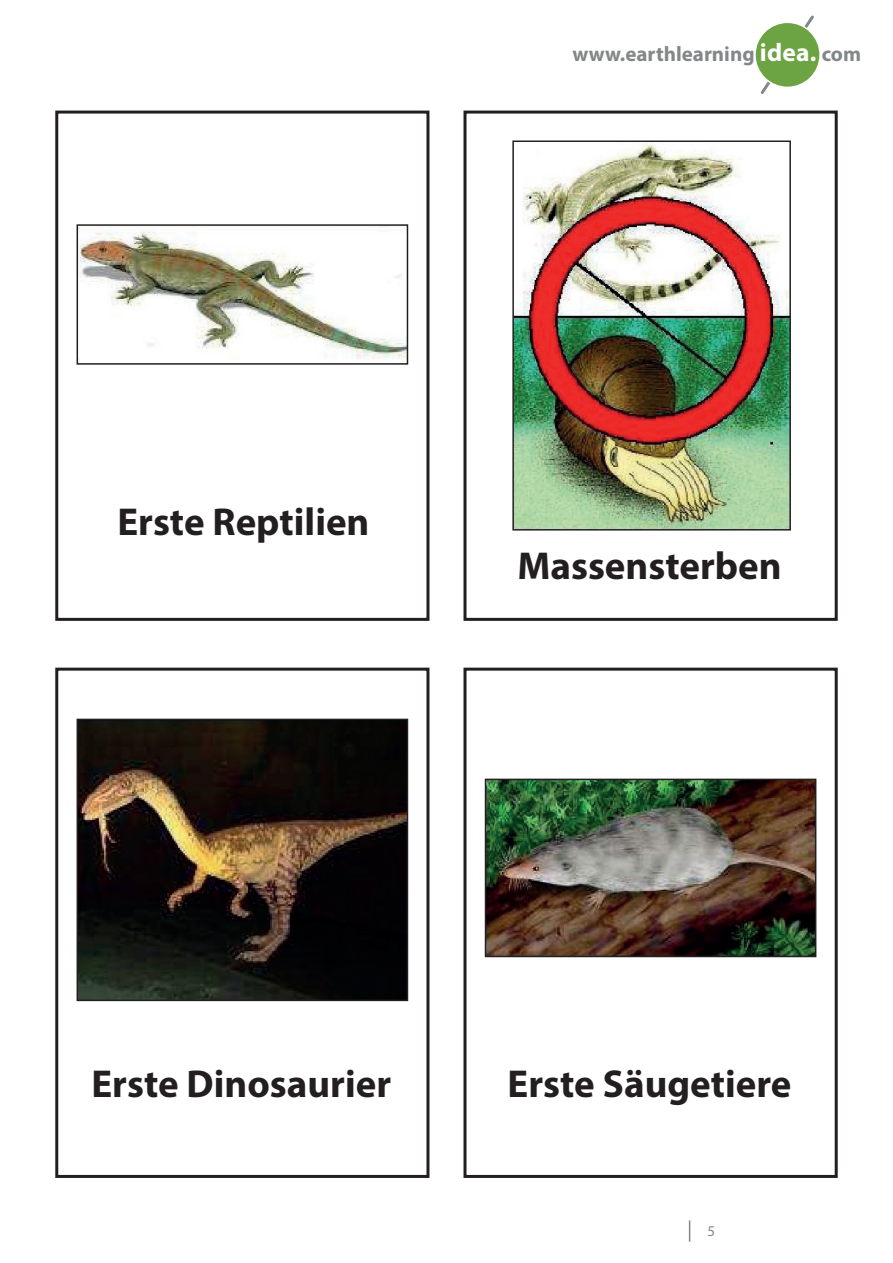
<style>
.page{position:relative;width:893px;height:1263px;background:#fff}
.page>*{position:absolute;margin:0;border:0;box-sizing:border-box;transform-origin:0 0}
.t1{font:700 39px "Myriad Pro";color:#231f20}
.t2{font:700 21px "Myriad Pro";color:#848788}
.t3{font:15px "Myriad Pro";color:#848788}
.s1{font-size:25.5px;color:#fff}
</style>
<div class="page">
<svg style="left:760px;top:15px;width:54px;height:79px"></svg>
<div style="left:755px;top:22px;width:65px;height:65px;background:#6da443;border-radius:50%"></div>
<div style="left:754px;top:22px;width:67px;height:66px;border:2px solid #fff;border-radius:50%"></div>
<svg style="left:689px;top:1220px;width:1px;height:22px"></svg>
<div style="left:55px;top:111px;width:374px;height:510px;border:3px solid #231f20"></div>
<div style="left:463px;top:111px;width:375px;height:510px;border:3px solid #231f20"></div>
<img style="left:515px;top:143px;width:273px;height:384px">
<div style="left:512px;top:140px;width:279px;height:390px;border:2px solid #231f20"></div>
<img style="left:80px;top:227px;width:325px;height:132px">
<div style="left:77px;top:224px;width:331px;height:141px;border:2px solid #231f20"></div>
<div style="left:55px;top:668px;width:374px;height:510px;border:3px solid #231f20"></div>
<div style="left:463px;top:668px;width:375px;height:510px;border:3px solid #231f20"></div>
<img style="left:488px;top:782px;width:325px;height:172px">
<div style="left:485px;top:779px;width:331px;height:178px;border:2px solid #231f20"></div>
<img style="left:80px;top:722px;width:325px;height:276px">
<div style="left:77px;top:719px;width:331px;height:282px;border:2px solid #231f20"></div>
<p class="t2" style="left:572px;top:41px;width:290px">www.earthlearning <span class="s1">idea.</span> com</p>
<p class="t1" style="left:117px;top:497px;width:254px">Erste Reptilien</p>
<p class="t1" style="left:517px;top:541px;width:266px">Massensterben</p>
<p class="t1" style="left:91px;top:1058px;width:301px">Erste Dinosaurier</p>
<p class="t1" style="left:508px;top:1058px;width:285px">Erste Säugetiere</p>
<p class="t3" style="left:707px;top:1222px;width:9px">5</p>
</div>
